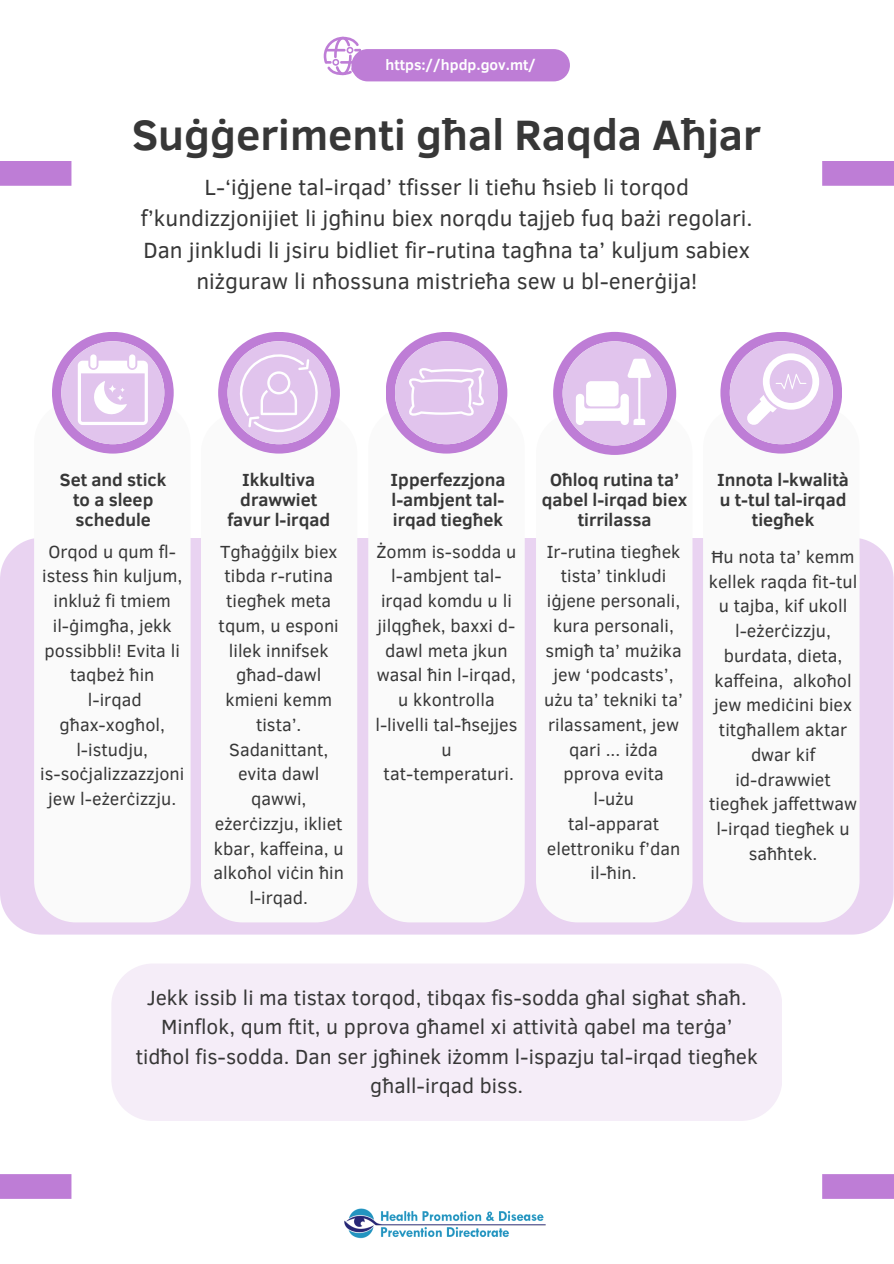
<style>
.page{position:relative;width:894px;height:1264px;background:#fff}
.page>*{position:absolute;margin:0;border:0;box-sizing:border-box;transform-origin:0 0}
.t1{font:700 43.65px "Clear Sans";color:#373737}
.t2{font:22.5px/31.5px "Clear Sans";color:#373737;text-align:center}
.t3{font:21px/29.2px "Clear Sans";color:#373737;text-align:center}
.t4{font:18px/24.8px "Clear Sans";color:#373737;text-align:center}
.t5{font:700 18px/20.2px "Clear Sans";color:#373737;text-align:center}
.t6{font:700 14.85px "Clear Sans";color:#fff}
</style>
<div class="page">
<svg style="left:323px;top:37px;width:38px;height:38px"></svg>
<div style="left:351px;top:49px;width:218px;height:32px;background:#be7dd6;border-radius:16px"></div>
<div style="left:0;top:161px;width:71px;height:25px;background:#be7dd6"></div>
<div style="left:822px;top:161px;width:71px;height:25px;background:#be7dd6"></div>
<img style="left:344px;top:1208px;width:202px;height:31px">
<div style="left:0;top:537px;width:893px;height:397px;background:#e9d3f1;border-radius:42px"></div>
<div style="left:0;top:1174px;width:71px;height:24px;background:#be7dd6"></div>
<div style="left:822px;top:1174px;width:71px;height:24px;background:#be7dd6"></div>
<div style="left:111px;top:964px;width:670px;height:156px;background:#f5edf8"></div>
<div style="left:34px;top:401px;width:156px;height:521px;background:#fafafa;border-radius:42px"></div>
<div style="left:201px;top:412px;width:156px;height:510px;background:#fafafa;border-radius:42px"></div>
<div style="left:368px;top:406px;width:156px;height:516px;background:#fafafa;border-radius:42px"></div>
<div style="left:536px;top:412px;width:156px;height:510px;background:#fafafa;border-radius:42px"></div>
<div style="left:702px;top:406px;width:157px;height:516px;background:#fafafa;border-radius:42px"></div>
<svg style="left:218px;top:332px;width:122px;height:121px"></svg>
<svg style="left:720px;top:332px;width:121px;height:121px"></svg>
<svg style="left:553px;top:332px;width:123px;height:123px"></svg>
<svg style="left:386px;top:332px;width:121px;height:121px"></svg>
<svg style="left:52px;top:332px;width:122px;height:121px"></svg>
<p class="t6" style="left:385px;top:54px;width:152px">https://hpdp.gov.mt/</p>
<h1 class="t1" style="left:132px;top:103px;width:630px">Suġġerimenti għal Raqda Aħjar</h1>
<h2 class="t2" style="left:141px;top:170px;width:613px">L-‘iġjene tal-irqad’ tfisser li tieħu ħsieb li torqod f’kundizzjonijiet li jgħinu biex norqdu tajjeb fuq bażi regolari.<br>Dan jinkludi li jsiru bidliet fir-rutina tagħna ta’ kuljum sabiex niżguraw li nħossuna mistrieħa sew u bl-enerġija!</h2>
<p class="t5" style="left:60px;top:468px;width:108px">Set and stick to a sleep schedule</p>
<p class="t4" style="left:40px;top:538px;width:145px">Orqod u qum fl&shy;istess ħin kuljum, inkluż fi tmiem il-ġimgħa, jekk possibbli! Evita li taqbeż ħin<br>l-irqad għax-xogħol, l-istudju, is-soċjalizzazzjoni jew l-eżerċizzju.</p>
<p class="t5" style="left:227px;top:468px;width:104px">Ikkultiva drawwiet favur l-irqad</p>
<p class="t5" style="left:390px;top:468px;width:116px;text-align:justify">Ipperfezzjona l-ambjent tal&shy;irqad tiegħek</p>
<h3 class="t4" style="left:375px;top:538px;width:143px">Żomm is-sodda u l-ambjent tal&shy;irqad komdu u li jilqgħek, baxxi d&shy;dawl meta jkun wasal ħin l-irqad, u kkontrolla l-livelli tal-ħsejjes u tat-temperaturi.</h3>
<p class="t4" style="left:213px;top:538px;width:132px">Tgħaġġilx biex tibda r-rutina tiegħek meta tqum, u esponi lilek innifsek għad-dawl kmieni kemm tista’.<br>Sadanittant, evita dawl qawwi, eżerċizzju, ikliet kbar, kaffeina, u alkoħol viċin ħin l-irqad.</p>
<h4 class="t5" style="left:541px;top:468px;width:147px">Oħloq rutina ta’ qabel l-irqad biex tirrilassa</h4>
<h3 class="t5" style="left:717px;top:468px;width:133px">Innota l-kwalità u t-tul tal-irqad tiegħek</h3>
<h4 class="t4" style="left:708px;top:543px;width:150px">Ħu nota ta’ kemm kellek raqda fit-tul u tajba, kif ukoll l-eżerċizzju, burdata, dieta, kaffeina, alkoħol jew mediċini biex titgħallem aktar dwar kif id-drawwiet tiegħek jaffettwaw l-irqad tiegħek u saħħtek.</h4>
<h3 class="t4" style="left:544px;top:538px;width:140px">Ir-rutina tiegħek tista’ tinkludi iġjene personali, kura personali, smigħ ta’ mużika jew ‘podcasts’, użu ta’ tekniki ta’ rilassament, jew qari ... iżda pprova evita l-użu<br>tal-apparat elettroniku f’dan il-ħin.</h3>
<h4 class="t3" style="left:136px;top:982px;width:623px">Jekk issib li ma tistax torqod, tibqax fis-sodda għal sigħat sħaħ.<br>Minflok, qum ftit, u pprova għamel xi attività qabel ma terġa’ tidħol fis-sodda. Dan ser jgħinek iżomm l-ispazju tal-irqad tiegħek għall-irqad biss.</h4>
</div>
